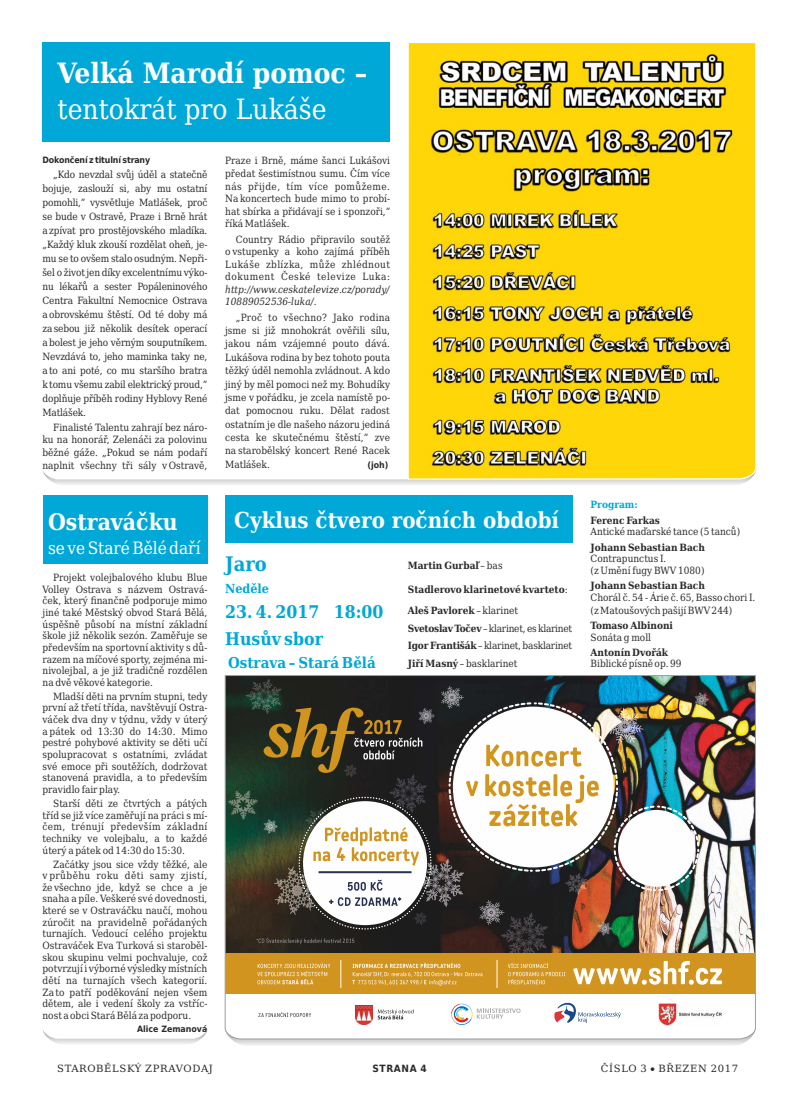
<style>
.page{position:relative;width:798px;height:1099px;background:#fff}
.page>*{position:absolute;margin:0;border:0;box-sizing:border-box;transform-origin:0 0}
.t1{font:28px "DejaVu Serif Condensed";color:#fefefe}
.t2{font:700 28px "DejaVu Serif Condensed";color:#fefefe}
.t3{font:700 22.75px "DejaVu Serif Condensed";color:#fefefe}
.t4{font:700 22.12px "DejaVu Serif Condensed";color:#fefefe}
.t5{font:700 20px "DejaVu Serif Condensed";color:#00a8d7}
.t6{font:700 17.5px/26.8px "DejaVu Serif Condensed";color:#00a8d7}
.t7{font:17.12px "DejaVu Serif Condensed";color:#fefefe}
.t8{font:700 15px "DejaVu Serif Condensed";color:#00a8d7}
.t9{font:700 12.5px "DejaVu Serif Condensed";color:#00a8d7}
.t10{font:10px/11.6px "DejaVu Serif Condensed";color:#2b2a29;text-align:justify}
.t11{font:700 10px/21.1px "DejaVu Serif Condensed";color:#2b2a29}
.t12{font:italic 10px/12.6px "DejaVu Serif Condensed";color:#2b2a29}
.t13{font:10px "DejaVu Serif";letter-spacing:.065em;color:#2b2a29}
.t14{font:700 10px "DejaVu Serif Condensed";color:#00a8d7}
.t15{font:700 10px "DejaVu Sans Condensed";letter-spacing:.06em;color:#2b2a29}
.t16{font:700 8.75px "DejaVu Sans Condensed";letter-spacing:-.015em;color:#2b2a29}
.s1{font-style:normal}
.s2{font-weight:400}
.s3{font-weight:700}
</style>
<div class="page">
<div style="left:43px;top:43px;width:347px;height:99px;background:#00a8d7"></div>
<svg style="left:43px;top:471px;width:706px;height:14px"></svg>
<img style="left:407px;top:43px;width:349px;height:437px">
<svg style="left:43px;top:1030px;width:164px;height:14px"></svg>
<div style="left:43px;top:495px;width:164px;height:69px;background:#00a8d7"></div>
<svg style="left:231px;top:1039px;width:518px;height:6px;background:#dadada"></svg>
<img style="left:224px;top:675px;width:532px;height:364px">
<div style="left:225px;top:495px;width:347px;height:48px;background:#00a8d7"></div>
<div style="left:626px;top:825px;width:61px;height:49px;background:#fefefe;border-radius:50%"></div>
<h1 class="t2" style="left:58px;top:62px;width:311px">Velká Marodí pomoc –</h1>
<h1 class="t1" style="left:58px;top:97px;width:270px">tentokrát pro Lukáše</h1>
<p class="t16" style="left:43px;top:157px;width:109px">Dokončení z titulní strany</p>
<p class="t10" style="left:42px;top:168px;width:166px;line-height:14px;text-indent:11px">„Kdo nevzdal svůj úděl a statečně bojuje, zaslouží si, aby mu ostatní pomohli,” vysvětluje Matlášek, proč se bude v Ostravě, Praze i Brně hrát azpívat pro prostějovského mladíka. „Každý kluk zkouší rozdělat oheň, je&shy;mu se to ovšem stalo osudným. Nepři&shy;šel o život jen díky excelentnímu výko&shy;nu lékařů a sester Popáleninového Centra Fakultní Nemocnice Ostrava aobrovskému štěstí. Od té doby má zasebou již několik desítek operací abolest je jeho věrným souputníkem.<br>Nevzdává to, jeho maminka taky ne, ato ani poté, co mu staršího bratra ktomu všemu zabil elektrický proud,” doplňuje příběh rodiny Hyblovy René Matlášek.</p>
<p class="t10" style="left:42px;top:422px;width:166px;line-height:12.6px;text-indent:11px">Finalisté Talentu zahrají bez náro&shy;ku na honorář, Zelenáči za polovinu běžné gáže. „Pokud se nám podaří naplnit všechny tři sály v Ostravě,</p>
<h2 class="t3" style="left:48px;top:513px;width:131px">Ostraváčku</h2>
<h3 class="t7" style="left:48px;top:540px;width:154px">se ve Staré Bělé daří</h3>
<p class="t10" style="left:43px;top:572px;width:166px;text-indent:11px">Projekt volejbalového klubu Blue Volley Ostrava s názvem Ostravá&shy;ček, který finančně podporuje mimo jiné také Městský obvod Stará Bělá, úspěšně působí na místní základní škole již několik sezón. Zaměřuje se především na sportovní aktivity s dů&shy;razem na míčové sporty, zejména mi&shy;nivolejbal, a je již tradičně rozdělen na dvě věkové kategorie.</p>
<p class="t10" style="left:43px;top:691px;width:166px;text-indent:11px">Mladší děti na prvním stupni, tedy první až třetí třída, navštěvují Ostra&shy;váček dva dny v týdnu, vždy v úterý a pátek od 13:30 do 14:30. Mimo pestré pohybové aktivity se děti učí spolupracovat s ostatními, zvládat své emoce při soutěžích, dodržovat stanovená pravidla, a to především pravidlo fair play.</p>
<p class="t10" style="left:43px;top:798px;width:166px;text-indent:11px">Starší děti ze čtvrtých a pátých tříd se již více zaměřují na práci s mí&shy;čem, trénují především základní techniky ve volejbalu, a to každé úterý a pátek od 14:30 do 15:30.</p>
<p class="t10" style="left:42px;top:859px;width:166px;text-indent:11px">Začátky jsou sice vždy těžké, ale v průběhu roku děti samy zjistí, že všechno jde, když se chce a je snaha a píle. Veškeré své dovednosti, které se v Ostraváčku naučí, mohou zúročit na pravidelně pořádaných turnajích. Vedoucí celého projektu Ostraváček Eva Turková si staroběl&shy;skou skupinu velmi pochvaluje, což potvrzují i výborné výsledky místních dětí na turnajích všech kategorií.<br>Za to patří poděkování nejen všem dětem, ale i vedení školy za vstříc&shy;nost a obci Stará Bělá za podporu.</p>
<p class="t16" style="left:137px;top:1024px;width:72px">Alice Zemanová</p>
<p class="t10" style="left:225px;top:155px;width:167px;line-height:12.6px">Praze i Brně, máme šanci Lukášovi předat šestimístnou sumu. Čím více nás přijde, tím více pomůžeme.<br>Na koncertech bude mimo to probí&shy;hat sbírka a přidávají se i sponzoři,” říká Matlášek.</p>
<p class="t10" style="left:225px;top:233px;width:166px;line-height:12.6px;text-indent:11px">Country Rádio připravilo soutěž o vstupenky a koho zajímá příběh Lukáše zblízka, může zhlédnout dokument České televize Luka:</p>
<p class="t12" style="left:225px;top:284px;width:166px">http://www.ceskatelevize.cz/porady/<br>10889052536-luka/<span class="s1">.</span></p>
<p class="t10" style="left:225px;top:311px;width:166px;line-height:13.4px;text-indent:11px">„Proč to všechno? Jako rodina jsme si již mnohokrát ověřili sílu, jakou nám vzájemné pouto dává.<br>Lukášova rodina by bez tohoto pouta těžký úděl nemohla zvládnout. A kdo jiný by měl pomoci než my. Bohudíky jsme v pořádku, je zcela namístě po&shy;dat pomocnou ruku. Dělat radost ostatním je dle našeho názoru jediná cesta ke skutečnému štěstí,” zve na starobělský koncert René Racek Matlášek.</p>
<p class="t16" style="left:367px;top:461px;width:22px">(joh)</p>
<h3 class="t4" style="left:234px;top:511px;width:326px">Cyklus čtvero ročních období</h3>
<h3 class="t5" style="left:225px;top:556px;width:43px">Jaro</h3>
<p class="t9" style="left:225px;top:583px;width:45px">Neděle</p>
<h3 class="t6" style="left:225px;top:600px;width:160px">23. 4. 2017 18:00<br>Husův sbor</h3>
<h3 class="t8" style="left:228px;top:657px;width:149px">Ostrava – Stará Bělá</h3>
<p class="t11" style="left:407px;top:556px;width:96px">Martin Gurbaľ <span class="s2">– bas</span></p>
<p class="t11" style="left:407px;top:579px;width:161px">Stadlerovo klarinetové kvarteto<span class="s2">:<br></span>Aleš Pavlorek <span class="s2">– klarinet</span></p>
<p class="t10" style="left:407px;top:620px;width:166px;line-height:17.6px"><span class="s3">Svetoslav Točev</span> – klarinet, es klarinet <span class="s3">Igor Františák</span> – klarinet, basklarinet <span class="s3">Jiří Masný</span> – basklarinet</p>
<p class="t14" style="left:590px;top:501px;width:49px">Program:</p>
<p class="t11" style="left:590px;top:510px;width:71px">Ferenc Farkas</p>
<p class="t10" style="left:590px;top:527px;width:151px">Antické maďarské tance (5 tanců)</p>
<p class="t11" style="left:590px;top:537px;width:116px">Johann Sebastian Bach</p>
<p class="t10" style="left:590px;top:554px;width:115px">Contrapunctus I.<br>(z Umění fugy BWV 1080)</p>
<p class="t11" style="left:590px;top:576px;width:116px">Johann Sebastian Bach</p>
<p class="t10" style="left:590px;top:592px;width:166px;line-height:12.8px">Chorál č. 54 - Árie č. 65, Basso chori I. (z Matoušových pašijí BWV 244)</p>
<p class="t11" style="left:590px;top:615px;width:84px">Tomaso Albinoni</p>
<p class="t10" style="left:590px;top:632px;width:62px">Sonáta g moll</p>
<p class="t11" style="left:590px;top:642px;width:79px">Antonín Dvořák</p>
<p class="t10" style="left:590px;top:659px;width:92px">Biblické písně op. 99</p>
<p class="t13" style="left:57px;top:1063px;width:157px">STAROBĚLSKÝ ZPRAVODAJ</p>
<p class="t15" style="left:372px;top:1063px;width:56px">STRANA 4</p>
<p class="t13" style="left:600px;top:1063px;width:139px">ČÍSLO 3 BŘEZEN 2017</p>
</div>
